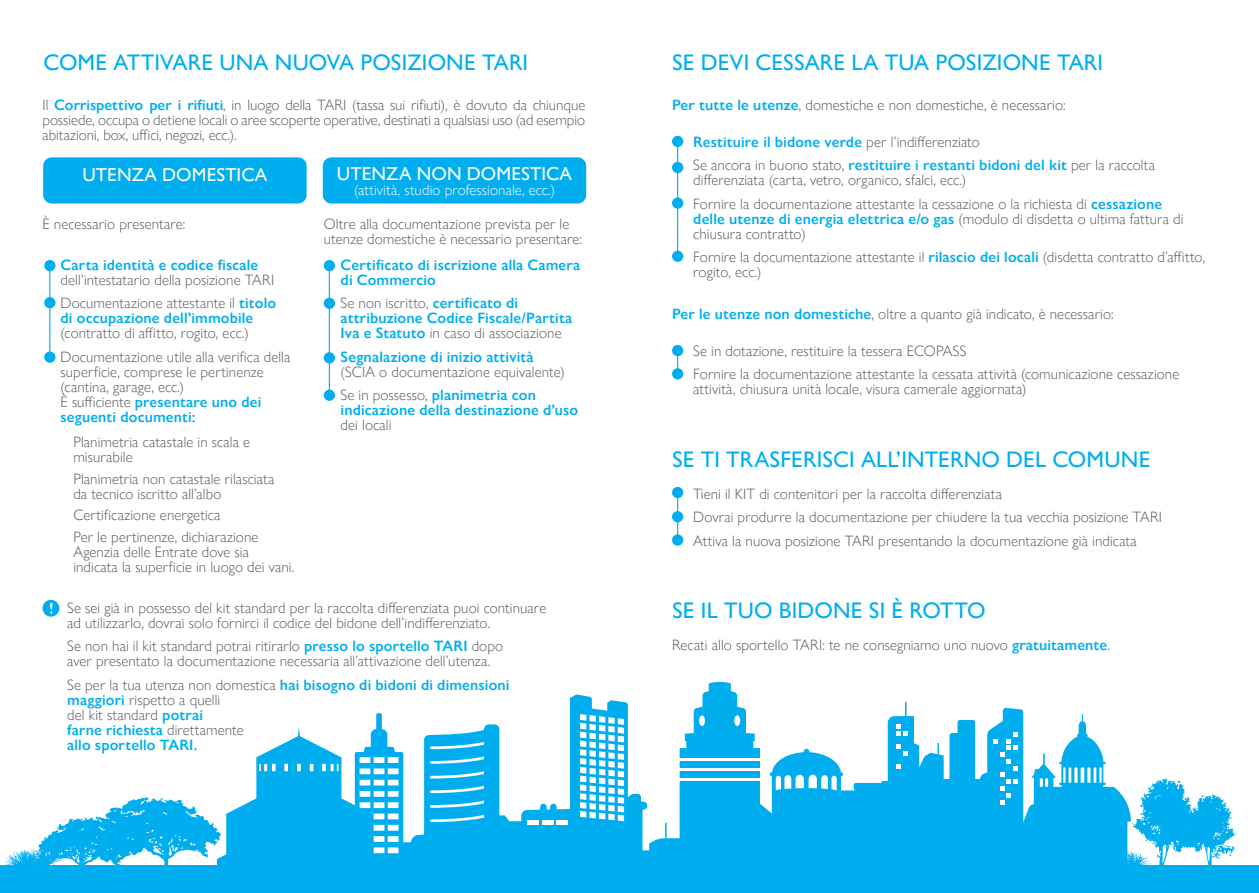
<style>
.page{position:relative;width:1259px;height:893px;background:#fff}
.page>*{position:absolute;margin:0;border:0;box-sizing:border-box;transform-origin:0 0}
.t1{font:500 22.5px "Gill Sans Nova";letter-spacing:.005em;color:#00aeef}
.t2{font:500 18.75px "Gill Sans Nova";letter-spacing:.005em;color:#fff}
.t3{font:300 15px/15px "Gill Sans Nova";letter-spacing:.01em;color:#57585a}
.t4{font:600 15px/15px "Gill Sans Nova";letter-spacing:.01em;color:#00aeef}
.t5{font:300 15px "Gill Sans Nova";letter-spacing:.01em;color:#fff}
.s1{font-weight:600;color:#00aeef}
.s2{font-weight:300;color:#57585a}
</style>
<div class="page">
<div style="left:672px;top:136px;width:11px;height:11px;background:#00aeef;border-radius:50%"></div>
<hr style="left:677px;top:138px;width:1px;height:118px;background:#00aeef">
<div style="left:672px;top:162px;width:11px;height:11px;background:#00aeef;border-radius:50%"></div>
<div style="left:672px;top:197px;width:11px;height:12px;background:#00aeef;border-radius:50%"></div>
<div style="left:672px;top:251px;width:11px;height:11px;background:#00aeef;border-radius:50%"></div>
<svg style="left:677px;top:356px;width:1px;height:12px"></svg>
<div style="left:672px;top:345px;width:11px;height:11px;background:#00aeef;border-radius:50%"></div>
<div style="left:672px;top:368px;width:11px;height:11px;background:#00aeef;border-radius:50%"></div>
<div style="left:0;top:865px;width:1259px;height:28px;background:#00aeef"></div>
<svg style="left:4px;top:713px;width:396px;height:152px"></svg>
<svg style="left:400px;top:694px;width:279px;height:171px"></svg>
<div style="left:550px;top:804px;width:6px;height:10px;background:#00aeef;border-radius:3px"></div>
<div style="left:540px;top:804px;width:7px;height:10px;background:#00aeef;border-radius:3px"></div>
<div style="left:556px;top:820px;width:12px;height:5px;background:#fff"></div>
<div style="left:542px;top:820px;width:11px;height:5px;background:#fff"></div>
<div style="left:527px;top:820px;width:12px;height:5px;background:#fff"></div>
<svg style="left:580px;top:714px;width:44px;height:107px"></svg>
<hr style="left:675px;top:758px;width:90px;height:2px;background:#fff">
<hr style="left:675px;top:768px;width:90px;height:2px;background:#fff">
<hr style="left:675px;top:778px;width:90px;height:2px;background:#fff">
<svg style="left:679px;top:682px;width:557px;height:183px"></svg>
<svg style="left:424px;top:726px;width:74px;height:139px;background:#26baf1"></svg>
<div style="left:484px;top:724px;width:15px;height:96px;background:#00aeef;border-radius:5px"></div>
<div style="left:772px;top:788px;width:67px;height:7px;background:#00aeef;border-radius:50%"></div>
<div style="left:43px;top:157px;width:264px;height:47px;background:#00aeef;border-radius:9px"></div>
<div style="left:323px;top:157px;width:263px;height:47px;background:#00aeef;border-radius:9px"></div>
<div style="left:44px;top:260px;width:11px;height:11px;background:#00aeef;border-radius:50%"></div>
<hr style="left:49px;top:261px;width:1px;height:97px;background:#00aeef">
<div style="left:44px;top:297px;width:11px;height:11px;background:#00aeef;border-radius:50%"></div>
<div style="left:44px;top:352px;width:11px;height:11px;background:#00aeef;border-radius:50%"></div>
<div style="left:324px;top:298px;width:11px;height:11px;background:#00aeef;border-radius:50%"></div>
<hr style="left:329px;top:266px;width:1px;height:129px;background:#00aeef">
<div style="left:324px;top:352px;width:11px;height:11px;background:#00aeef;border-radius:50%"></div>
<div style="left:324px;top:390px;width:11px;height:11px;background:#00aeef;border-radius:50%"></div>
<div style="left:324px;top:260px;width:11px;height:11px;background:#00aeef;border-radius:50%"></div>
<div style="left:43px;top:600px;width:16px;height:17px;background:#00aeef;border-radius:50%"></div>
<svg style="left:50px;top:603px;width:3px;height:11px"></svg>
<div style="left:672px;top:487px;width:11px;height:11px;background:#00aeef;border-radius:50%"></div>
<hr style="left:677px;top:488px;width:1px;height:54px;background:#00aeef">
<div style="left:672px;top:511px;width:11px;height:11px;background:#00aeef;border-radius:50%"></div>
<div style="left:672px;top:534px;width:11px;height:12px;background:#00aeef;border-radius:50%"></div>
<h1 class="t1" style="left:43px;top:49px;width:486px">COME ATTIVARE UNA NUOVA POSIZIONE TARI</h1>
<h1 class="t1" style="left:672px;top:49px;width:433px">SE DEVI CESSARE LA TUA POSIZIONE TARI</h1>
<p class="t3" style="left:43px;top:97px;width:544px;text-align:justify">Il <span class="s1">Corrispettivo per i rifiuti</span>, in luogo della TARI (tassa sui rifiuti), è dovuto da chiunque possiede, occupa o detiene locali o aree scoperte operative, destinati a qualsiasi uso (ad esempio abitazioni, box, uffici, negozi, ecc.).</p>
<p class="t2" style="left:337px;top:162px;width:237px">UTENZA NON DOMESTICA</p>
<p class="t5" style="left:354px;top:180px;width:202px">(attività, studio professionale, ecc.)</p>
<p class="t2" style="left:82px;top:163px;width:186px">UTENZA DOMESTICA</p>
<p class="t3" style="left:43px;top:216px;width:144px">È necessario presentare:</p>
<p class="t3" style="left:324px;top:216px;width:260px">Oltre alla documentazione prevista per le utenze domestiche è necessario presentare:</p>
<p class="t4" style="left:61px;top:257px;width:199px">Carta identità e codice fiscale</p>
<p class="t3" style="left:61px;top:268px;width:217px;line-height:23.5px">dell’intestatario della posizione TARI<br>Documentazione attestante il <span class="s1">titolo</span></p>
<p class="t4" style="left:61px;top:311px;width:194px">di occupazione dell’immobile</p>
<p class="t3" style="left:61px;top:321px;width:231px;line-height:23.5px">(contratto di affitto, rogito, ecc.)<br>Documentazione utile alla verifica della</p>
<p class="t3" style="left:61px;top:364px;width:204px">superficie, comprese le pertinenze (cantina, garage, ecc.)<br>È sufficiente <span class="s1">presentare uno dei seguenti documenti:</span></p>
<p class="t4" style="left:341px;top:257px;width:241px">Certificato di iscrizione alla Camera di Commercio</p>
<p class="t4" style="left:341px;top:296px;width:233px"><span class="s2">Se non iscritto,</span> certificato di attribuzione Codice Fiscale/Partita<br>Iva e Statuto <span class="s2">in caso di associazione</span></p>
<p class="t4" style="left:341px;top:349px;width:194px">Segnalazione di inizio attività</p>
<p class="t3" style="left:341px;top:360px;width:226px;line-height:23.5px">(SCIA o documentazione equivalente)<br>Se in possesso, <span class="s1">planimetria con</span></p>
<p class="t4" style="left:341px;top:403px;width:239px">indicazione della destinazione d’uso</p>
<p class="t3" style="left:341px;top:418px;width:52px">dei locali</p>
<p class="t3" style="left:73px;top:435px;width:178px">Planimetria catastale in scala e misurabile</p>
<p class="t3" style="left:73px;top:471px;width:202px">Planimetria non catastale rilasciata da tecnico iscritto all’albo</p>
<p class="t3" style="left:73px;top:504px;width:187px;line-height:21.3px">Certificazione energetica<br>Per le pertinenze, dichiarazione</p>
<p class="t3" style="left:73px;top:544px;width:222px">Agenzia delle Entrate dove sia indicata la superficie in luogo dei vani.</p>
<p class="t3" style="left:67px;top:600px;width:480px">Se sei già in possesso del kit standard per la raccolta differenziata puoi continuare ad utilizzarlo, dovrai solo fornirci il codice del bidone dell’indifferenziato.</p>
<p class="t3" style="left:67px;top:639px;width:437px">Se non hai il kit standard potrai ritirarlo <span class="s1">presso lo sportello TARI</span> dopo aver presentato la documentazione necessaria all’attivazione dell’utenza.</p>
<p class="t4" style="left:67px;top:677px;width:444px"><span class="s2">Se per la tua utenza non domestica</span> hai bisogno di bidoni di dimensioni maggiori <span class="s2">rispetto a quelli<br>del kit standard</span> potrai<br>farne richiesta <span class="s2">direttamente<br></span>allo sportello TARI.</p>
<p class="t3" style="left:672px;top:97px;width:395px"><span class="s1">Per tutte le utenze</span>, domestiche e non domestiche, è necessario:</p>
<p class="t4" style="left:693px;top:130px;width:463px;line-height:23.5px">Restituire il bidone verde <span class="s2">per l’indifferenziato<br>Se ancora in buono stato,</span> restituire i restanti bidoni del kit <span class="s2">per la raccolta</span></p>
<p class="t3" style="left:693px;top:168px;width:470px;line-height:23.5px">differenziata (carta, vetro, organico, sfalci, ecc.)<br>Fornire la documentazione attestante la cessazione o la richiesta di <span class="s1">cessazione</span></p>
<p class="t3" style="left:693px;top:211px;width:492px"><span class="s1">delle utenze di energia elettrica e/o gas</span> (modulo di disdetta o ultima fattura di chiusura contratto)</p>
<p class="t3" style="left:693px;top:249px;width:513px">Fornire la documentazione attestante il <span class="s1">rilascio dei locali</span> (disdetta contratto d’affitto, rogito, ecc.)</p>
<p class="t3" style="left:672px;top:306px;width:443px"><span class="s1">Per le utenze non domestiche</span>, oltre a quanto già indicato, è necessario:</p>
<p class="t3" style="left:693px;top:339px;width:487px;line-height:23.5px">Se in dotazione, restituire la tessera ECOPASS<br>Fornire la documentazione attestante la cessata attività (comunicazione cessazione</p>
<p class="t3" style="left:693px;top:382px;width:335px">attività, chiusura unità locale, visura camerale aggiornata)</p>
<h1 class="t1" style="left:672px;top:446px;width:480px">SE TI TRASFERISCI ALL’INTERNO DEL COMUNE</h1>
<p class="t3" style="left:693px;top:482px;width:470px;line-height:23.5px">Tieni il KIT di contenitori per la raccolta differenziata<br>Dovrai produrre la documentazione per chiudere la tua vecchia posizione TARI<br>Attiva la nuova posizione TARI presentando la documentazione già indicata</p>
<h1 class="t1" style="left:672px;top:597px;width:315px">SE IL TUO BIDONE SI È ROTTO</h1>
<p class="t3" style="left:672px;top:637px;width:439px">Recati allo sportello TARI: te ne consegniamo uno nuovo <span class="s1">gratuitamente</span>.</p>
</div>
